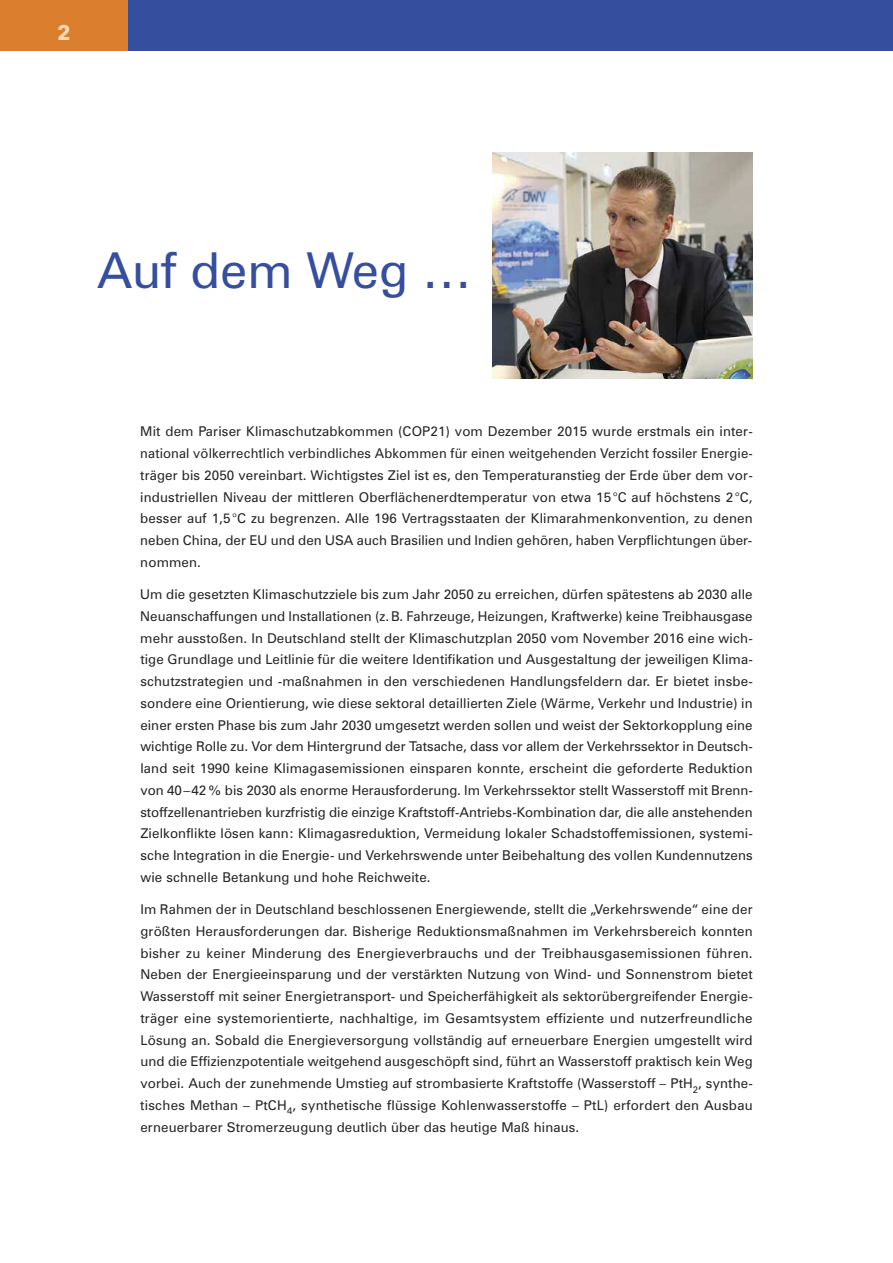
<style>
.page{position:relative;width:893px;height:1263px;background:#fff}
.page>*{position:absolute;margin:0;border:0;box-sizing:border-box;transform-origin:0 0}
.t1{font:49.5px "Zurich BT";color:#354e9e}
.t2{font:700 21px "Avenir Next LT Pro";color:#f5dbb7}
.t3{font:13.5px/21.8px "Zurich BT";letter-spacing:.01em;color:#272526;text-align:justify}
</style>
<div class="page">
<img style="left:493px;top:153px;width:260px;height:225px">
<div style="left:128px;top:0;width:765px;height:51px;background:#354e9e"></div>
<div style="left:0;top:0;width:128px;height:51px;background:#db7f2e"></div>
<h2 class="t2" style="left:57px;top:25px;width:15px">2</h2>
<h1 class="t1" style="left:97px;top:242px;width:376px">Auf dem Weg …</h1>
<p class="t3" style="left:140px;top:421px;width:614px">Mit dem Pariser Klimaschutzabkommen (COP21) vom Dezember 2015 wurde erstmals ein inter&shy;national völkerrechtlich verbindliches Abkommen für einen weitgehenden Verzicht fossiler Energie&shy;träger bis 2050 vereinbart. Wichtigstes Ziel ist es, den Temperaturanstieg der Erde über dem vor&shy;industriellen Niveau der mittleren Oberflächenerdtemperatur von etwa 15 °C auf höchstens 2 °C, besser auf 1,5 °C zu begrenzen. Alle 196 Vertragsstaaten der Klimarahmenkonvention, zu denen neben China, der EU und den USA auch Brasilien und Indien gehören, haben Verpflichtungen über&shy;nommen.</p>
<p class="t3" style="left:140px;top:583px;width:614px">Um die gesetzten Klimaschutzziele bis zum Jahr 2050 zu erreichen, dürfen spätestens ab 2030 alle Neuanschaffungen und Installationen (z.B. Fahrzeuge, Heizungen, Kraftwerke) keine Treibhausgase mehr ausstoßen. In Deutschland stellt der Klimaschutzplan 2050 vom November 2016 eine wich&shy;tige Grundlage und Leitlinie für die weitere Identifikation und Ausgestaltung der jeweiligen Klima&shy;schutzstrategien und -maßnahmen in den verschiedenen Handlungsfeldern dar. Er bietet insbe&shy;sondere eine Orientierung, wie diese sektoral detaillierten Ziele (Wärme, Verkehr und Industrie) in einer ersten Phase bis zum Jahr 2030 umgesetzt werden sollen und weist der Sektorkopplung eine wichtige Rolle zu. Vor dem Hintergrund der Tatsache, dass vor allem der Verkehrssektor in Deutsch&shy;land seit 1990 keine Klimagasemissionen einsparen konnte, erscheint die geforderte Reduktion von 40–42% bis 2030 als enorme Herausforderung. Im Verkehrssektor stellt Wasserstoff mit Brenn&shy;stoffzellenantrieben kurzfristig die einzige Kraftstoff-Antriebs-Kombination dar, die alle anstehenden Zielkonflikte lösen kann: Klimagasreduktion, Vermeidung lokaler Schadstoffemissionen, systemi&shy;sche Integration in die Energie- und Verkehrswende unter Beibehaltung des vollen Kundennutzens wie schnelle Betankung und hohe Reichweite.</p>
<p class="t3" style="left:140px;top:898px;width:614px">Im Rahmen der in Deutschland beschlossenen Energiewende, stellt die „Verkehrswende“ eine der größten Herausforderungen dar. Bisherige Reduktionsmaßnahmen im Verkehrsbereich konnten bisher zu keiner Minderung des Energieverbrauchs und der Treibhausgasemissionen führen.<br>Neben der Energieeinsparung und der verstärkten Nutzung von Wind- und Sonnenstrom bietet Wasserstoff mit seiner Energietransport- und Speicherfähigkeit als sektorübergreifender Energie&shy;träger eine systemorientierte, nachhaltige, im Gesamtsystem effiziente und nutzerfreundliche Lösung an. Sobald die Energieversorgung vollständig auf erneuerbare Energien umgestellt wird und die Effizienzpotentiale weitgehend ausgeschöpft sind, führt an Wasserstoff praktisch kein Weg vorbei. Auch der zunehmende Umstieg auf strombasierte Kraftstoffe (Wasserstoff – PtH<sub>2</sub>, synthe&shy;tisches Methan – PtCH<sub>4</sub>, synthetische flüssige Kohlenwasserstoffe – PtL) erfordert den Ausbau erneuerbarer Stromerzeugung deutlich über das heutige Maß hinaus.</p>
</div>
